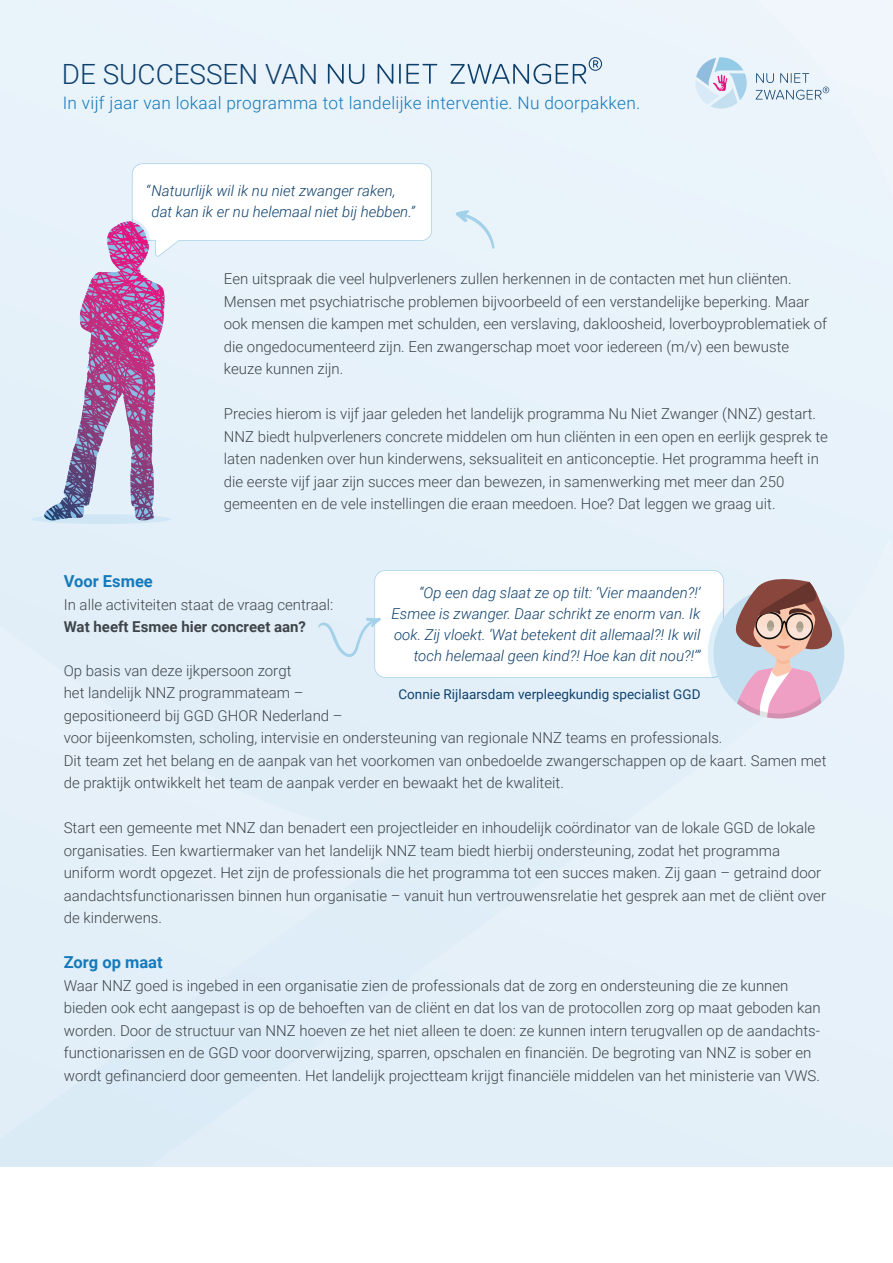
<style>
.page{position:relative;width:893px;height:1263px;background:#fff}
.page>*{position:absolute;margin:0;border:0;box-sizing:border-box;transform-origin:0 0}
.t1{font:300 27.9px "Roboto";color:#0e406c}
.t2{font:300 17.25px "Roboto";letter-spacing:.02em;color:#157abc}
.t3{font:700 16.5px "Roboto";color:#157abc}
.t4{font:300 15px/22.5px "Roboto";color:#3f4549}
.t5{font:italic 300 15px/21px "Roboto";color:#0f416d}
.t6{font:700 15px "Roboto";color:#3f4549}
.t7{font:13.5px "Roboto";color:#0f416d}
</style>
<div class="page">
<div style="left:0;top:0;width:751px;height:539px;background:#e9f3fa"></div>
<div style="left:416px;top:539px;width:477px;height:628px;background:#e4f0f8"></div>
<div style="left:0;top:245px;width:416px;height:922px;background:#e2eff8"></div>
<div style="left:751px;top:0;width:142px;height:1027px;background:#e8f2fa"></div>
<div style="left:32px;top:514px;width:139px;height:10px;background:#d0e6f5;border-radius:50%"></div>
<svg style="left:43px;top:163px;width:389px;height:358px"></svg>
<svg style="left:455px;top:210px;width:39px;height:39px"></svg>
<svg style="left:756px;top:73px;width:73px;height:27px"></svg>
<svg style="left:695px;top:57px;width:52px;height:52px"></svg>
<svg style="left:327px;top:56px;width:275px;height:32px"></svg>
<div style="left:714px;top:588px;width:130px;height:130px;background:#c4dff0;border-radius:50%"></div>
<svg style="left:732px;top:573px;width:103px;height:145px"></svg>
<svg style="left:318px;top:570px;width:406px;height:108px"></svg>
<h1 class="t1" style="left:62px;top:54px;width:258px">DE SUCCESSEN VAN</h1>
<p class="t2" style="left:63px;top:90px;width:579px">In vijf jaar van lokaal programma tot landelijke interventie. Nu doorpakken.</p>
<p class="t5" style="left:152px;top:179px;width:265px;text-indent:-6px">“ Natuurlijk wil ik nu niet zwanger raken, dat kan ik er nu helemaal niet bij hebben.”</p>
<p class="t4" style="left:224px;top:267px;width:605px">Een uitspraak die veel hulpverleners zullen herkennen in de contacten met hun cliënten.<br>Mensen met psychiatrische problemen bijvoorbeeld of een verstandelijke beperking. Maar ook mensen die kampen met schulden, een verslaving, dakloosheid, loverboyproblematiek of die ongedocumenteerd zijn. Een zwangerschap moet voor iedereen (m/v) een bewuste keuze kunnen zijn.</p>
<p class="t4" style="left:224px;top:402px;width:606px">Precies hierom is vijf jaar geleden het landelijk programma Nu Niet Zwanger (NNZ) gestart.<br>NNZ biedt hulpverleners concrete middelen om hun cliënten in een open en eerlijk gesprek te laten nadenken over hun kinderwens, seksualiteit en anticonceptie. Het programma heeft in die eerste vijf jaar zijn succes meer dan bewezen, in samenwerking met meer dan 250 gemeenten en de vele instellingen die eraan meedoen. Hoe? Dat leggen we graag uit.</p>
<p class="t3" style="left:64px;top:570px;width:91px">Voor Esmee</p>
<p class="t4" style="left:64px;top:592px;width:271px">In alle activiteiten staat de vraag centraal:</p>
<p class="t6" style="left:64px;top:616px;width:244px">Wat heeft Esmee hier concreet aan?</p>
<p class="t4" style="left:64px;top:659px;width:764px">Op basis van deze ijkpersoon zorgt<br>het landelijk NNZ programmateam –<br>gepositioneerd bij GGD GHOR Nederland –<br>voor bijeenkomsten, scholing, intervisie en ondersteuning van regionale NNZ teams en professionals.<br>Dit team zet het belang en de aanpak van het voorkomen van onbedoelde zwangerschappen op de kaart. Samen met de praktijk ontwikkelt het team de aanpak verder en bewaakt het de kwaliteit.</p>
<p class="t4" style="left:64px;top:816px;width:764px">Start een gemeente met NNZ dan benadert een projectleider en inhoudelijk coördinator van de lokale GGD de lokale organisaties. Een kwartiermaker van het landelijk NNZ team biedt hierbij ondersteuning, zodat het programma uniform wordt opgezet. Het zijn de professionals die het programma tot een succes maken. Zij gaan – getraind door aandachtsfunctionarissen binnen hun organisatie – vanuit hun vertrouwensrelatie het gesprek aan met de cliënt over de kinderwens.</p>
<p class="t3" style="left:64px;top:951px;width:100px">Zorg op maat</p>
<p class="t4" style="left:64px;top:974px;width:758px">Waar NNZ goed is ingebed in een organisatie zien de professionals dat de zorg en ondersteuning die ze kunnen bieden ook echt aangepast is op de behoeften van de cliënt en dat los van de protocollen zorg op maat geboden kan worden. Door de structuur van NNZ hoeven ze het niet alleen te doen: ze kunnen intern terugvallen op de aandachts&shy;functionarissen en de GGD voor doorverwijzing, sparren, opschalen en financiën. De begroting van NNZ is sober en wordt gefinancierd door gemeenten. Het landelijk projectteam krijgt financiële middelen van het ministerie van VWS.</p>
<p class="t5" style="left:392px;top:581px;width:310px;text-align:right">“Op een dag slaat ze op tilt: ‘Vier maanden?!’ Esmee is zwanger. Daar schrikt ze enorm van. Ik ook. Zij vloekt. ‘Wat betekent dit allemaal?! Ik wil toch helemaal geen kind?! Hoe kan dit nou?!’”</p>
<p class="t7" style="left:398px;top:685px;width:304px">Connie Rijlaarsdam verpleegkundig specialist GGD</p>
</div>
